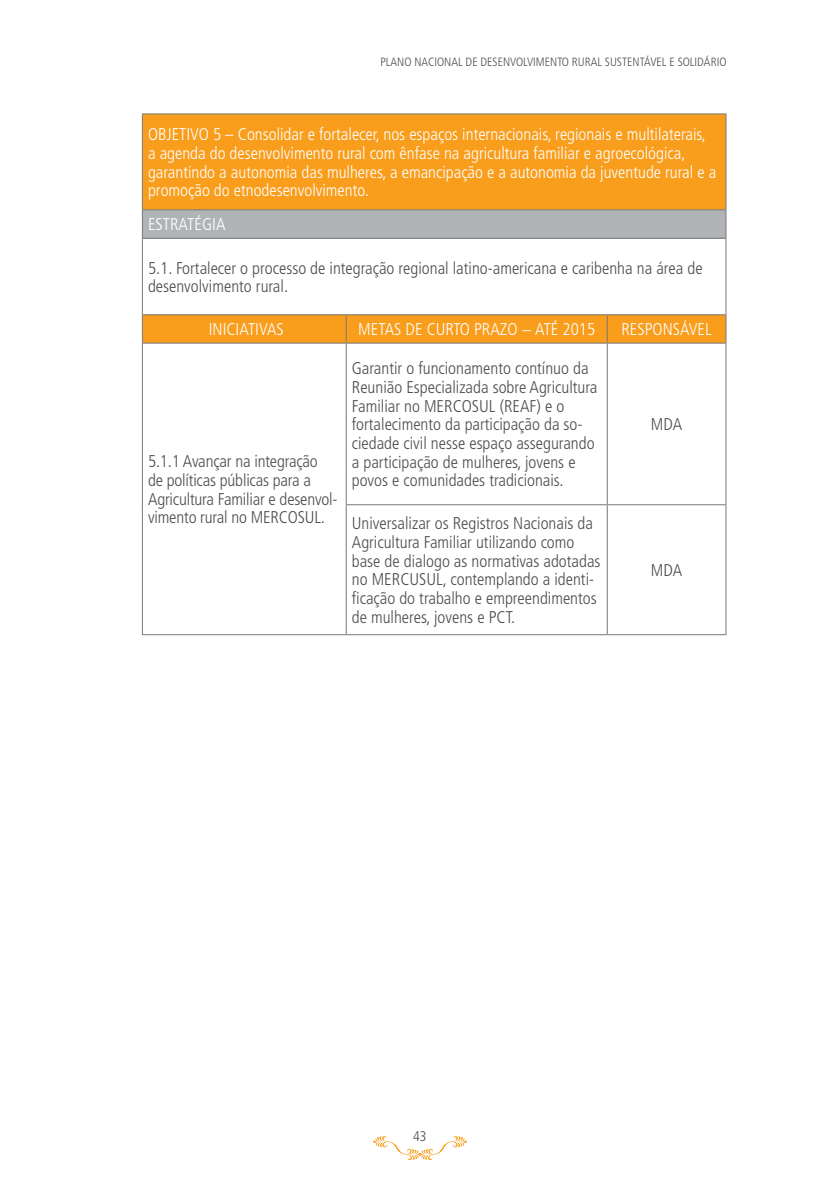
<style>
.page{position:relative;width:840px;height:1191px;background:#fff}
.page>*{position:absolute;margin:0;border:0;box-sizing:border-box;transform-origin:0 0}
.t1{font:300 condensed 17px/18.8px "Frutiger LT Std";color:#4d4d4f}
.t2{font:300 condensed 17px/18.6px "Frutiger LT Std";color:#fff}
.t3{font:300 condensed 14px "Frutiger LT Std";color:#4d4d4f}
.t4{font:300 condensed 12px "Frutiger LT Std";color:#4d4d4f}
</style>
<div class="page">
<svg style="left:373px;top:1136px;width:93px;height:24px"></svg>
<svg style="left:143px;top:114px;width:582px;height:228px;fill:#f99d1c"></svg>
<div style="left:142px;top:210px;width:583px;height:28px;background:#b1b4b6"></div>
<svg style="left:142px;top:210px;width:1px;height:28px"></svg>
<hr style="left:143px;top:209px;width:203px;height:1px;background:#77787b">
<hr style="left:346px;top:209px;width:261px;height:1px;background:#77787b">
<hr style="left:607px;top:209px;width:119px;height:1px;background:#77787b">
<svg style="left:725px;top:210px;width:1px;height:28px"></svg>
<hr style="left:143px;top:238px;width:203px;height:1px;background:#77787b">
<hr style="left:346px;top:238px;width:261px;height:1px;background:#77787b">
<hr style="left:607px;top:238px;width:119px;height:1px;background:#77787b">
<hr style="left:142px;top:113px;width:204px;height:1px;background:#77787b">
<hr style="left:142px;top:114px;width:1px;height:96px;background:#77787b">
<hr style="left:346px;top:113px;width:261px;height:1px;background:#77787b">
<hr style="left:607px;top:113px;width:119px;height:1px;background:#77787b">
<hr style="left:725px;top:114px;width:1px;height:95px;background:#77787b">
<hr style="left:142px;top:238px;width:1px;height:77px;background:#77787b">
<hr style="left:725px;top:239px;width:1px;height:76px;background:#77787b">
<svg style="left:142px;top:315px;width:1px;height:27px"></svg>
<svg style="left:725px;top:315px;width:1px;height:27px"></svg>
<hr style="left:142px;top:342px;width:204px;height:1px;background:#77787b">
<hr style="left:142px;top:343px;width:1px;height:162px;background:#77787b">
<hr style="left:346px;top:342px;width:261px;height:1px;background:#77787b">
<hr style="left:607px;top:342px;width:119px;height:1px;background:#77787b">
<hr style="left:725px;top:343px;width:1px;height:161px;background:#77787b">
<hr style="left:142px;top:505px;width:1px;height:129px;background:#77787b">
<hr style="left:725px;top:505px;width:1px;height:129px;background:#77787b">
<hr style="left:143px;top:314px;width:203px;height:1px;background:#77787b">
<hr style="left:346px;top:314px;width:261px;height:1px;background:#77787b">
<svg style="left:345px;top:315px;width:1px;height:27px"></svg>
<hr style="left:607px;top:314px;width:118px;height:1px;background:#77787b">
<svg style="left:606px;top:315px;width:1px;height:27px"></svg>
<hr style="left:345px;top:343px;width:1px;height:162px;background:#77787b">
<hr style="left:606px;top:343px;width:1px;height:161px;background:#77787b">
<hr style="left:345px;top:505px;width:1px;height:129px;background:#77787b">
<hr style="left:606px;top:505px;width:1px;height:129px;background:#77787b">
<hr style="left:346px;top:504px;width:261px;height:1px;background:#77787b">
<hr style="left:607px;top:504px;width:119px;height:1px;background:#77787b">
<hr style="left:142px;top:634px;width:204px;height:1px;background:#77787b">
<hr style="left:346px;top:634px;width:261px;height:1px;background:#77787b">
<hr style="left:607px;top:634px;width:119px;height:1px;background:#77787b">
<p class="t4" style="left:380px;top:55px;width:347px">PLANO NACIONAL DE DESENVOLVIMENTO RURAL SUSTENTÁVEL E SOLIDÁRIO</p>
<p class="t2" style="left:148px;top:125px;width:569px">OBJETIVO 5 – Consolidar e fortalecer, nos espaços internacionais, regionais e multilaterais, a agenda do desenvolvimento rural com ênfase na agricultura familiar e agroecológica, garantindo a autonomia das mulheres, a emancipação e a autonomia da juventude rural e a promoção do etnodesenvolvimento.</p>
<p class="t2" style="left:148px;top:215px;width:79px">ESTRATÉGIA</p>
<p class="t1" style="left:148px;top:258px;width:555px">5.1. Fortalecer o processo de integração regional latino-americana e caribenha na área de desenvolvimento rural.</p>
<p class="t2" style="left:209px;top:320px;width:76px">INICIATIVAS</p>
<p class="t2" style="left:358px;top:320px;width:238px">METAS DE CURTO PRAZO − ATÉ 2015</p>
<p class="t2" style="left:621px;top:320px;width:92px">RESPONSÁVEL</p>
<p class="t1" style="left:148px;top:452px;width:191px">5.1.1 Avançar na integração<br>de políticas públicas para a<br>Agricultura Familiar e desenvol&shy;vimento rural no MERCOSUL.</p>
<p class="t1" style="left:351px;top:359px;width:247px">Garantir o funcionamento contínuo da Reunião Especializada sobre Agricultura Familiar no MERCOSUL (REAF) e o fortalecimento da participação da so&shy;ciedade civil nesse espaço assegurando a participação de mulheres, jovens e povos e comunidades tradicionais.</p>
<p class="t1" style="left:351px;top:514px;width:250px">Universalizar os Registros Nacionais da Agricultura Familiar utilizando como base de dialogo as normativas adotadas no MERCUSUL, contemplando a identi&shy;ficação do trabalho e empreendimentos de mulheres, jovens e PCT.</p>
<p class="t1" style="left:650px;top:415px;width:33px">MDA</p>
<p class="t1" style="left:650px;top:561px;width:33px">MDA</p>
<p class="t3" style="left:413px;top:1128px;width:15px">43</p>
</div>
